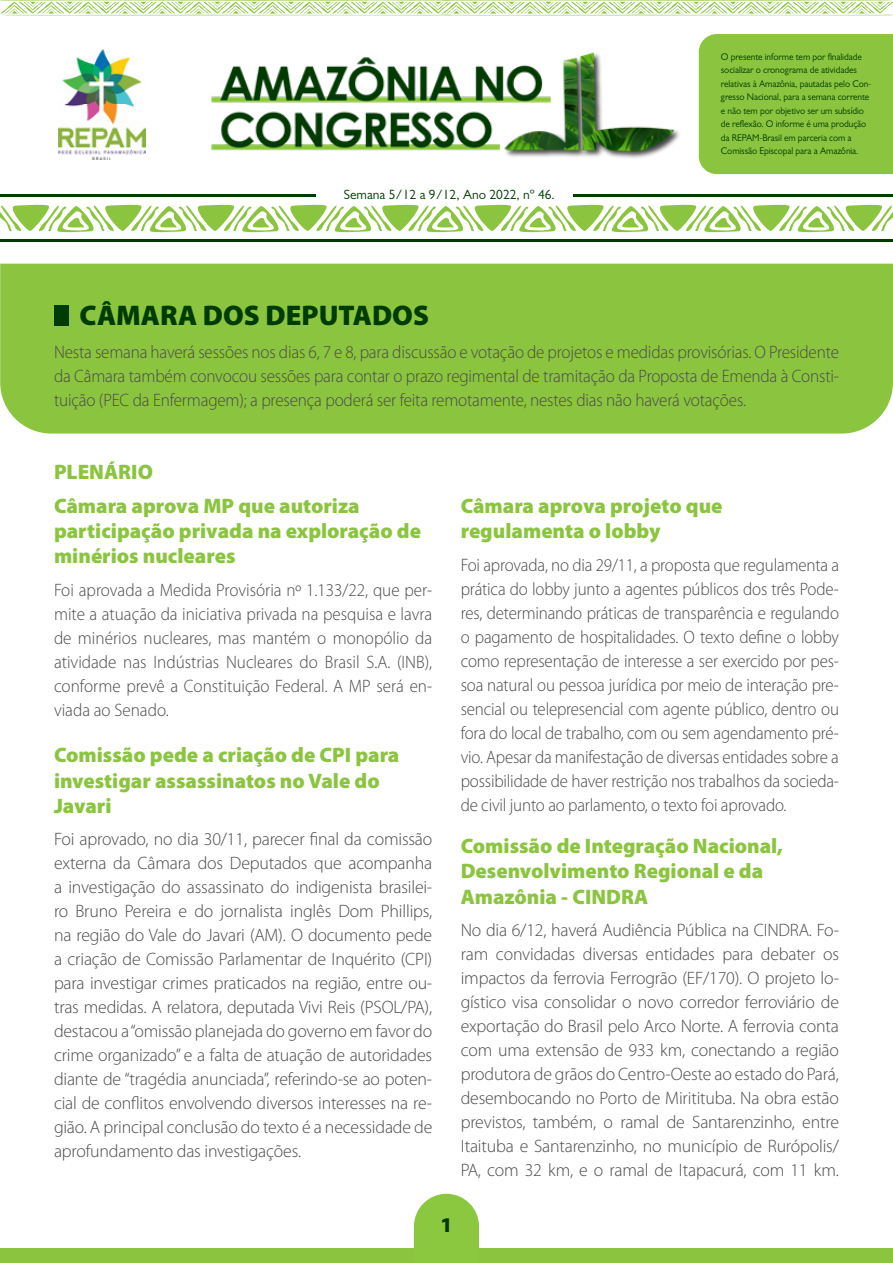
<style>
.page{position:relative;width:893px;height:1263px;background:#fff}
.page>*{position:absolute;margin:0;border:0;box-sizing:border-box;transform-origin:0 0}
.t1{font:900 28.5px "Myriad Pro";color:#003b00}
.t2{font:900 21px/25.2px "Myriad Pro";color:#8bc53f}
.t3{font:900 21px "Myriad Pro";color:#003b00}
.t4{font:300 18px/24px "Myriad Pro";letter-spacing:-.01em;color:#4a4a49;text-align:justify}
.t5{font:300 18px/24px "Myriad Pro";letter-spacing:-.01em;color:#4a4a49;text-align:justify;scale:.95 1}
.t6{font:300 18px/24px "Myriad Pro";letter-spacing:-.01em;color:#4a4a49;text-align:justify;scale:.94 1}
.t7{font:13.5px "Gill Sans MT Pro";color:#003b00}
.t8{font:9.75px/13.5px "Gill Sans MT Pro";letter-spacing:-.01em;color:#003b00;scale:.96 1}
</style>
<div class="page">
<div style="left:0;top:1248px;width:893px;height:15px;background:#8bc53f"></div>
<div style="left:0;top:264px;width:893px;height:169px;background:#8bc53f"></div>
<div style="left:699px;top:34px;width:194px;height:140px;background:#8bc53f"></div>
<svg style="left:0;top:204px;width:893px;height:29px"></svg>
<img style="left:59px;top:49px;width:86px;height:111px">
<hr style="left:0;top:240px;width:893px;height:2px;background:#003b00">
<hr style="left:0;top:194px;width:315px;height:2px;background:#003b00">
<hr style="left:573px;top:194px;width:320px;height:2px;background:#003b00">
<svg style="left:0;top:0;width:893px;height:16px"></svg>
<div style="left:54px;top:305px;width:15px;height:20px;background:#003b00"></div>
<svg style="left:414px;top:1194px;width:65px;height:54px;background:#9ace58"></svg>
<img style="left:211px;top:52px;width:469px;height:106px">
<p class="t7" style="left:344px;top:187px;width:212px">Semana 5/12 a 9/12, Ano 2022, nº 46.</p>
<p class="t8" style="left:721px;top:50px;width:158px">O presente informe tem por finalidade socializar o cronograma de atividades relativas à Amazônia, pautadas pelo Con&shy;gresso Nacional, para a semana corrente e não tem por objetivo ser um subsídio de reflexão. O informe é uma produção da REPAM-Brasil em parceria com a Comissão Episcopal para a Amazônia.</p>
<h1 class="t1" style="left:80px;top:300px;width:351px">CÂMARA DOS DEPUTADOS</h1>
<p class="t5" style="left:54px;top:340px;width:828px">Nesta semana haverá sessões nos dias 6, 7 e 8, para discussão e votação de projetos e medidas provisórias. O Presidente da Câmara também convocou sessões para contar o prazo regimental de tramitação da Proposta de Emenda à Consti&shy;tuição (PEC da Enfermagem); a presença poderá ser feita remotamente, nestes dias não haverá votações.</p>
<p class="t2" style="left:54px;top:455px;width:307px;line-height:33.8px">PLENÁRIO<br>Câmara aprova MP que autoriza</p>
<p class="t2" style="left:54px;top:519px;width:369px">participação privada na exploração de minérios nucleares</p>
<p class="t5" style="left:54px;top:578px;width:400px">Foi aprovada a Medida Provisória nº 1.133/22, que per&shy;mite a atuação da iniciativa privada na pesquisa e lavra de minérios nucleares, mas mantém o monopólio da atividade nas Indústrias Nucleares do Brasil S.A. (INB), conforme prevê a Constituição Federal. A MP será en&shy;viada ao Senado.</p>
<p class="t2" style="left:54px;top:743px;width:347px">Comissão pede a criação de CPI para investigar assassinatos no Vale do<br>Javari</p>
<p class="t4" style="left:54px;top:827px;width:380px">Foi aprovado, no dia 30/11, parecer final da comissão externa da Câmara dos Deputados que acompanha a investigação do assassinato do indigenista brasilei&shy;ro Bruno Pereira e do jornalista inglês Dom Phillips, na região do Vale do Javari (AM). O documento pede a criação de Comissão Parlamentar de Inquérito (CPI) para investigar crimes praticados na região, entre ou&shy;tras medidas. A relatora, deputada Vivi Reis (PSOL/PA), destacou a “omissão planejada do governo em favor do crime organizado” e a falta de atuação de autoridades diante de “tragédia anunciada”, referindo-se ao poten&shy;cial de conflitos envolvendo diversos interesses na re&shy;gião. A principal conclusão do texto é a necessidade de aprofundamento das investigações.</p>
<p class="t2" style="left:461px;top:494px;width:263px">Câmara aprova projeto que regulamenta o lobby</p>
<p class="t6" style="left:461px;top:553px;width:404px">Foi aprovada, no dia 29/11, a proposta que regulamenta a prática do lobby junto a agentes públicos dos três Pode&shy;res, determinando práticas de transparência e regulando o pagamento de hospitalidades. O texto define o lobby como representação de interesse a ser exercido por pes&shy;soa natural ou pessoa jurídica por meio de interação pre&shy;sencial ou telepresencial com agente público, dentro ou fora do local de trabalho, com ou sem agendamento pré&shy;vio. Apesar da manifestação de diversas entidades sobre a possibilidade de haver restrição nos trabalhos da socieda&shy;de civil junto ao parlamento, o texto foi aprovado.</p>
<p class="t2" style="left:461px;top:834px;width:324px">Comissão de Integração Nacional,<br>Desenvolvimento Regional e da<br>Amazônia - CINDRA</p>
<p class="t4" style="left:461px;top:918px;width:380px">No dia 6/12, haverá Audiência Pública na CINDRA. Fo&shy;ram convidadas diversas entidades para debater os impactos da ferrovia Ferrogrão (EF/170). O projeto lo&shy;gístico visa consolidar o novo corredor ferroviário de exportação do Brasil pelo Arco Norte. A ferrovia conta com uma extensão de 933 km, conectando a região produtora de grãos do Centro-Oeste ao estado do Pará, desembocando no Porto de Miritituba. Na obra estão previstos, também, o ramal de Santarenzinho, entre Itaituba e Santarenzinho, no município de Rurópolis/ PA, com 32 km, e o ramal de Itapacurá, com 11 km.</p>
<p class="t3" style="left:440px;top:1213px;width:14px">1</p>
</div>
